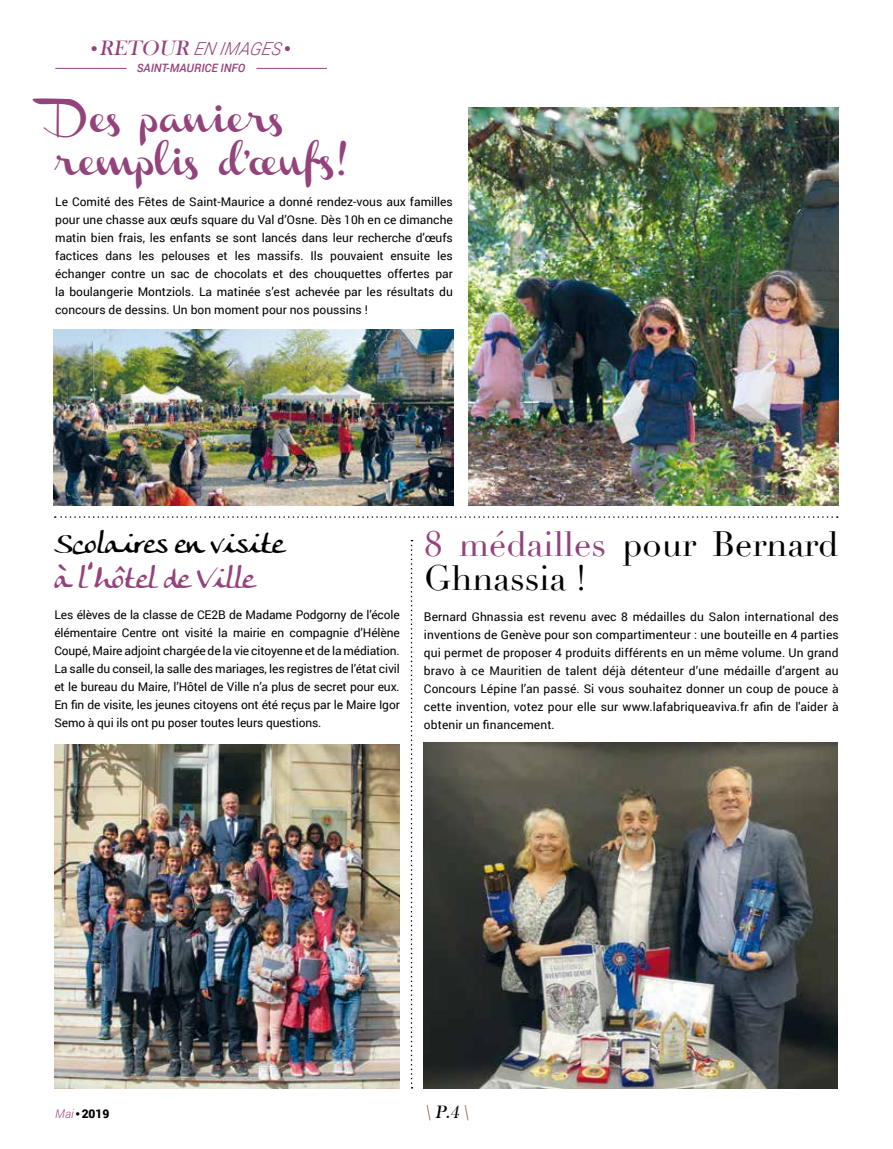
<style>
.page{position:relative;width:893px;height:1149px;background:#fff}
.page>*{position:absolute;margin:0;border:0;box-sizing:border-box;transform-origin:0 0}
.t1{font:34.5px/34.5px "Didot";color:#000}
.t2{font:28.5px/42.8px "Channel";color:#93427b}
.t3{font:28.5px "Anke Calligraphic FG";color:#000}
.t4{font:28.5px "Anke Calligraphic FG";color:#93427b}
.t5{font:italic 18.45px "Bask Old Face";color:#000}
.t6{font:italic 300 17.85px "Roboto";color:#93427b}
.t7{font:12px/18px "Roboto";color:#000;text-align:justify}
.t8{font:900 12px "Roboto";color:#000}
.t9{font:italic 500 11.55px "Roboto";color:#93427b}
.t10{font:6.9px "Zapf Dingbats ITC";color:#93427b}
.s1{font-family:"Bask Old Face";font-weight:400;font-size:21.3px}
.s2{font-size:30px}
.s3{color:#93427b}
.s4{font-weight:300;font-style:italic;color:#93427b}
.s5{font-family:"Bask Old Face";font-weight:400}
.s6{color:#72261c}
</style>
<div class="page">
<img style="left:469px;top:107px;width:370px;height:398px">
<img style="left:54px;top:329px;width:400px;height:176px">
<img style="left:424px;top:742px;width:414px;height:346px">
<img style="left:54px;top:744px;width:345px;height:344px">
<hr style="left:55px;top:68px;width:72px;height:1px;background:#93427b">
<hr style="left:256px;top:68px;width:71px;height:1px;background:#93427b">
<svg style="left:55px;top:516px;width:783px;height:1px"></svg>
<svg style="left:411px;top:539px;width:1px;height:549px"></svg>
<h3 class="t6" style="left:92px;top:36px;width:195px">● <span class="s1">RETOUR</span> EN IMAGES</h3>
<p class="t10" style="left:285px;top:45px;width:7px">●</p>
<p class="t9" style="left:137px;top:60px;width:110px">SAINT-MAURICE INFO</p>
<h2 class="t2" style="left:55px;top:101px;width:293px">Des paniers remplis d’œuf<span class="s2">s!</span></h2>
<p class="t7" style="left:55px;top:192px;width:399px">Le Comité des Fêtes de Saint-Maurice a donné rendez-vous aux familles pour une chasse aux œufs square du Val d’Osne. Dès 10h en ce dimanche matin bien frais, les enfants se sont lancés dans leur recherche d’œufs factices dans les pelouses et les massifs. Ils pouvaient ensuite les échanger contre un sac de chocolats et des chouquettes offertes par la boulangerie Montziols. La matinée s’est achevée par les résultats du concours de dessins. Un bon moment pour nos poussins !</p>
<h2 class="t3" style="left:54px;top:526px;width:231px">Scolaires en visite</h2>
<h2 class="t4" style="left:54px;top:561px;width:202px">à l’hôtel de Ville</h2>
<p class="t7" style="left:54px;top:604px;width:347px">Les élèves de la classe de CE2B de Madame Podgorny de l’école élémentaire Centre ont visité la mairie en compagnie d’Hélène Coupé, Maire adjoint chargée de la vie citoyenne et de la médiation.<br>La salle du conseil, la salle des mariages, les registres de l’état civil et le bureau du Maire, l’Hôtel de Ville n’a plus de secret pour eux.<br>En fin de visite, les jeunes citoyens ont été reçus par le Maire Igor Semo à qui ils ont pu poser toutes leurs questions.</p>
<h1 class="t1" style="left:424px;top:527px;width:416px"><span class="s3">8 médailles</span> pour Bernard<br>Ghnassia !</h1>
<p class="t7" style="left:424px;top:607px;width:416px">Bernard Ghnassia est revenu avec 8 médailles du Salon international des inventions de Genève pour son compartimenteur : une bouteille en 4 parties qui permet de proposer 4 produits différents en un même volume. Un grand bravo à ce Mauritien de talent déjà détenteur d’une médaille d’argent au Concours Lépine l’an passé. Si vous souhaitez donner un coup de pouce à cette invention, votez pour elle sur www.lafabriqueaviva.fr afin de l'aider à obtenir un financement.</p>
<p class="t8" style="left:55px;top:1104px;width:56px"><span class="s4">Mai</span><span class="s5">•</span>2019</p>
<h3 class="t5" style="left:425px;top:1101px;width:45px"><span class="s6">\</span> P.4 <span class="s6">\</span></h3>
</div>
